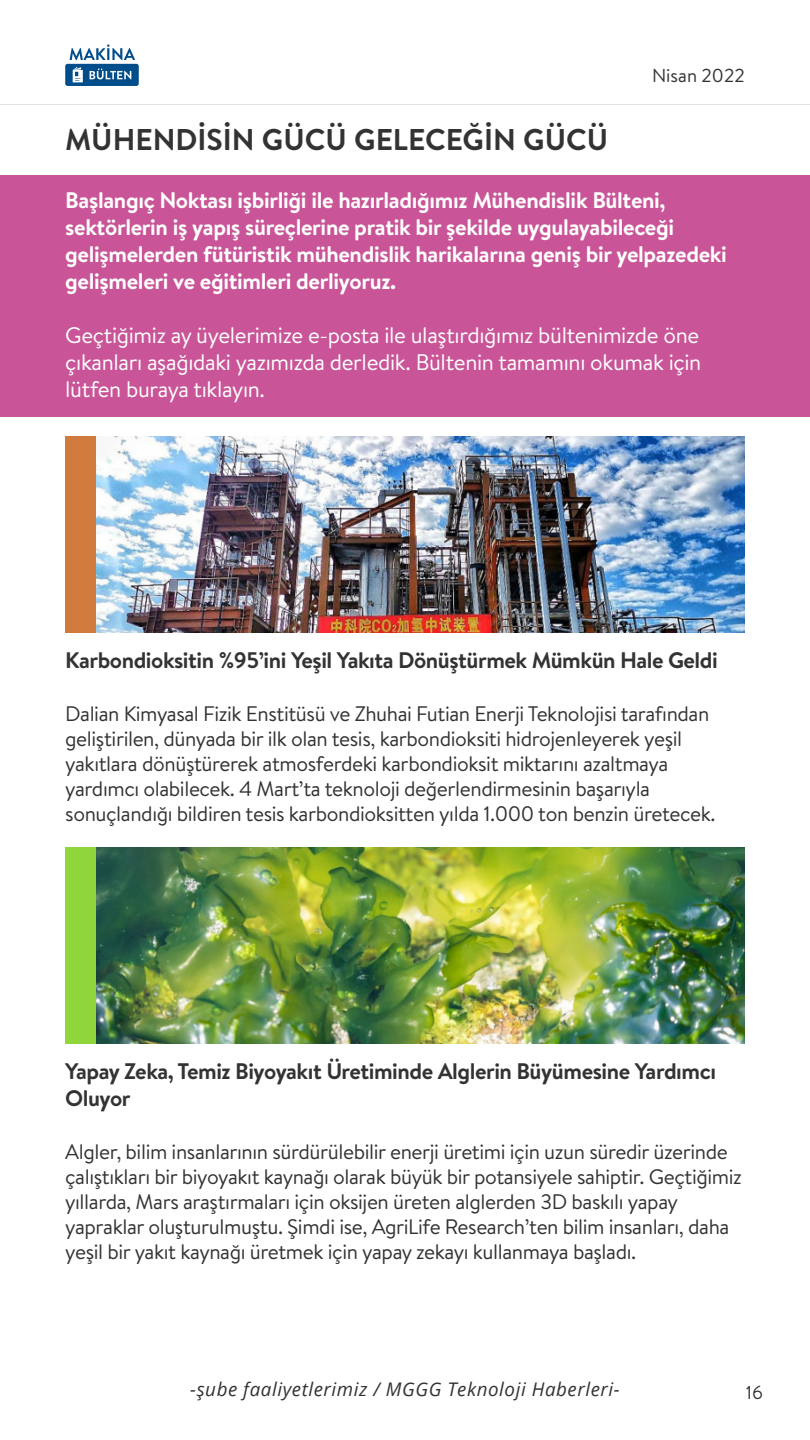
<style>
.page{position:relative;width:810px;height:1440px;background:#fff}
.page>*{position:absolute;margin:0;border:0;box-sizing:border-box;transform-origin:0 0}
.t1{font:700 30px "Brandon Text";color:#333}
.t2{font:700 22.5px/27px "Brandon Text";letter-spacing:-.015em;color:#fff}
.t3{font:22.5px/27px "Brandon Text";letter-spacing:-.015em;color:#fff;text-align:justify}
.t4{font:700 22.5px/27px "Brandon Text";letter-spacing:-.02em;color:#333}
.t5{font:21px/25.2px "Brandon Text";letter-spacing:-.02em;color:#333}
.t6{font:italic 18.75px "Open Sans";letter-spacing:.03em;color:#333}
.t7{font:18.75px "Brandon Text";color:#333}
</style>
<div class="page">
<hr style="left:0;top:104px;width:810px;height:1px;background:#e3e3e2">
<div style="left:65px;top:64px;width:74px;height:22px;background:#004d8c;border-radius:2px"></div>
<svg style="left:70px;top:44px;width:65px;height:16px"></svg>
<svg style="left:90px;top:69px;width:41px;height:10px"></svg>
<svg style="left:73px;top:67px;width:10px;height:15px"></svg>
<div style="left:0;top:175px;width:810px;height:242px;background:#c95598"></div>
<div style="left:65px;top:437px;width:680px;height:196px;background:#d07a3d"></div>
<div style="left:65px;top:848px;width:680px;height:196px;background:#8fd63c"></div>
<img style="left:96px;top:437px;width:649px;height:196px">
<img style="left:96px;top:848px;width:649px;height:196px">
<h1 class="t1" style="left:65px;top:119px;width:544px">MÜHENDİSİN GÜCÜ GELECEĞİN GÜCÜ</h1>
<p class="t7" style="left:652px;top:63px;width:94px">Nisan 2022</p>
<p class="t2" style="left:65px;top:186px;width:663px">Başlangıç Noktası işbirliği ile hazırladığımız Mühendislik Bülteni, sektörlerin iş yapış süreçlerine pratik bir şekilde uygulayabileceği gelişmelerden fütüristik mühendislik harikalarına geniş bir yelpazedeki gelişmeleri ve eğitimleri derliyoruz.</p>
<p class="t3" style="left:65px;top:321px;width:638px">Geçtiğimiz ay üyelerimize e-posta ile ulaştırdığımız bültenimizde öne çıkanları aşağıdaki yazımızda derledik. Bültenin tamamını okumak için lütfen buraya tıklayın.</p>
<p class="t4" style="left:65px;top:647px;width:654px">Karbondioksitin %95’ini Yeşil Yakıta Dönüştürmek Mümkün Hale Geldi</p>
<p class="t5" style="left:65px;top:700px;width:652px">Dalian Kimyasal Fizik Enstitüsü ve Zhuhai Futian Enerji Teknolojisi tarafından geliştirilen, dünyada bir ilk olan tesis, karbondioksiti hidrojenleyerek yeşil yakıtlara dönüştürerek atmosferdeki karbondioksit miktarını azaltmaya yardımcı olabilecek. 4 Mart’ta teknoloji değerlendirmesinin başarıyla sonuçlandığı bildiren tesis karbondioksitten yılda 1.000 ton benzin üretecek.</p>
<p class="t4" style="left:65px;top:1058px;width:652px">Yapay Zeka, Temiz Biyoyakıt Üretiminde Alglerin Büyümesine Yardımcı<br>Oluyor</p>
<p class="t5" style="left:65px;top:1138px;width:678px">Algler, bilim insanlarının sürdürülebilir enerji üretimi için uzun süredir üzerinde çalıştıkları bir biyoyakıt kaynağı olarak büyük bir potansiyele sahiptir. Geçtiğimiz yıllarda, Mars araştırmaları için oksijen üreten alglerden 3D baskılı yapay yapraklar oluşturulmuştu. Şimdi ise, AgriLife Research’ten bilim insanları, daha yeşil bir yakıt kaynağı üretmek için yapay zekayı kullanmaya başladı.</p>
<p class="t6" style="left:190px;top:1376px;width:431px">-şube faaliyetlerimiz / MGGG Teknoloji Haberleri-</p>
<p class="t7" style="left:746px;top:1379px;width:19px">16</p>
</div>
